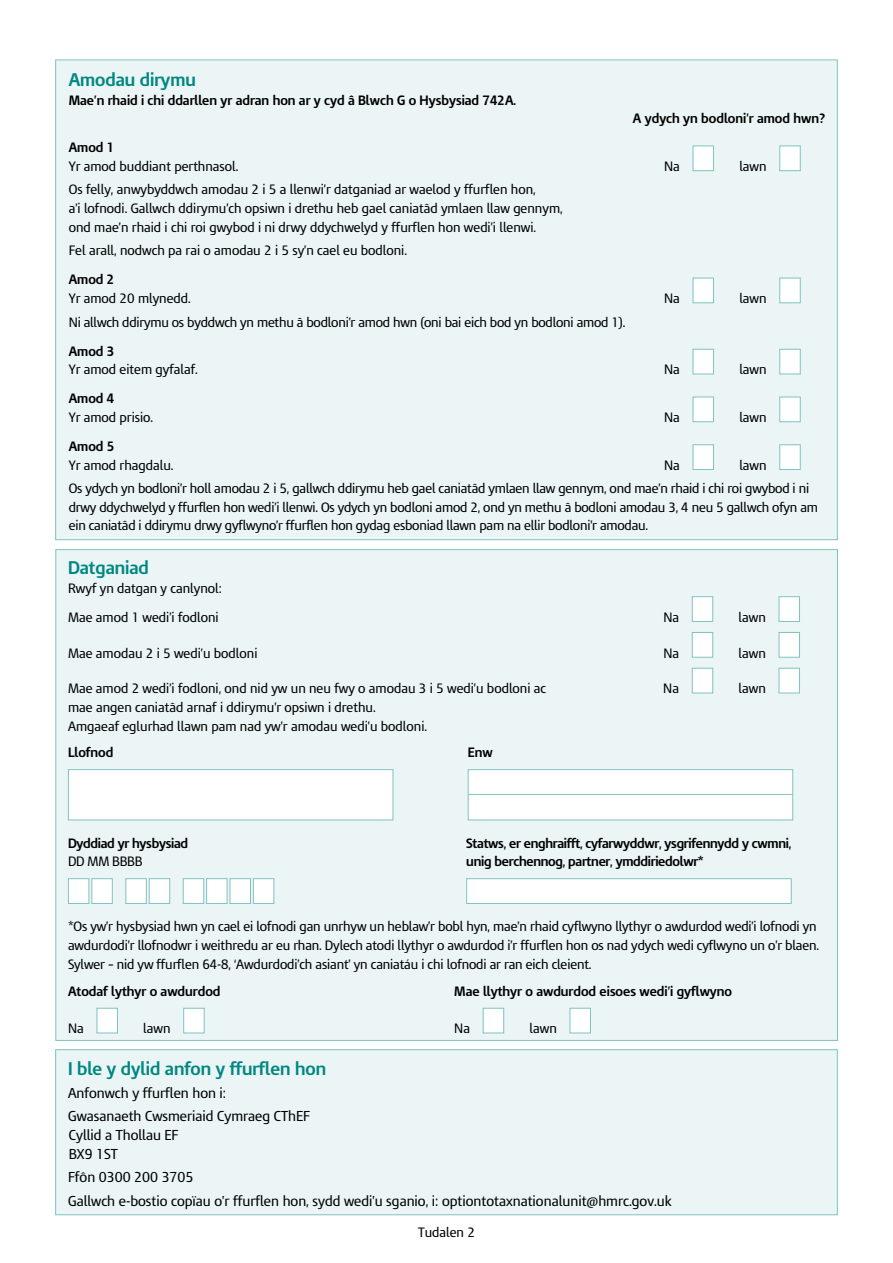
<style>
.page{position:relative;width:893px;height:1263px;background:#fff}
.page>*{position:absolute;margin:0;border:0;box-sizing:border-box;transform-origin:0 0}
.T33_A4_Panel_heading{font:700 17.25px "IR Modena";color:#008782}
.T38_Regular_question{font:13.5px/18.8px "IR Modena";color:#000}
.T38_Regular_question-2{font:12.75px/18.8px "IR Modena";letter-spacing:-.01em;color:#000}
.T36_Bold_question_te{font:12.75px/18.8px "IR Modena";color:#000}
.T11_Bodytext{font:12.75px/18.8px "IR Modena";letter-spacing:-.015em;color:#000}
.T36_Bold_question_te-2{font:700 12.75px "IR Modena";letter-spacing:-.02em;color:#000}
.T34_Panel_specific_t{font:700 12.75px "IR Modena";color:#000}
.T36_Bold_question_te-3{font:700 12.75px "IR Modena";color:#000}
.T41_1_line_character{font:12.75px "IR Modena";color:#000}
.T71_EN_A4_Form_page{font:12.75px "IR Modena";color:#000}
.s1{font-weight:700}
</style>
<div class="page">
<div style="left:56px;top:550px;width:781px;height:490px;background:#ebf5f5"></div>
<div style="left:56px;top:1050px;width:781px;height:165px;background:#ebf5f5"></div>
<div style="left:55px;top:1049px;width:783px;height:166px;border:1px solid #80c3c1"></div>
<div style="left:56px;top:60px;width:781px;height:480px;background:#ebf5f5"></div>
<div style="left:693px;top:146px;width:21px;height:25px;background:#fff;border:1px solid #80c3c1"></div>
<div style="left:779px;top:146px;width:22px;height:25px;background:#fff;border:1px solid #80c3c1"></div>
<div style="left:693px;top:278px;width:21px;height:25px;background:#fff;border:1px solid #80c3c1"></div>
<div style="left:779px;top:278px;width:22px;height:25px;background:#fff;border:1px solid #80c3c1"></div>
<div style="left:693px;top:349px;width:21px;height:25px;background:#fff;border:1px solid #80c3c1"></div>
<div style="left:779px;top:349px;width:22px;height:25px;background:#fff;border:1px solid #80c3c1"></div>
<div style="left:693px;top:397px;width:21px;height:25px;background:#fff;border:1px solid #80c3c1"></div>
<div style="left:779px;top:397px;width:22px;height:25px;background:#fff;border:1px solid #80c3c1"></div>
<div style="left:693px;top:444px;width:21px;height:26px;background:#fff;border:1px solid #80c3c1"></div>
<div style="left:779px;top:444px;width:22px;height:26px;background:#fff;border:1px solid #80c3c1"></div>
<div style="left:68px;top:770px;width:325px;height:50px;background:#fff"></div>
<div style="left:68px;top:769px;width:325px;height:51px;border:1px solid #80c3c1"></div>
<div style="left:468px;top:770px;width:325px;height:50px;background:#fff"></div>
<hr style="left:468px;top:794px;width:325px;height:1px;background:#80c3c1">
<div style="left:468px;top:769px;width:325px;height:51px;border:1px solid #80c3c1"></div>
<div style="left:68px;top:878px;width:21px;height:26px;background:#fff;border:1px solid #80c3c1"></div>
<div style="left:91px;top:878px;width:22px;height:26px;background:#fff;border:1px solid #80c3c1"></div>
<div style="left:125px;top:878px;width:22px;height:26px;background:#fff;border:1px solid #80c3c1"></div>
<div style="left:149px;top:878px;width:21px;height:26px;background:#fff;border:1px solid #80c3c1"></div>
<div style="left:183px;top:878px;width:21px;height:26px;background:#fff;border:1px solid #80c3c1"></div>
<div style="left:206px;top:878px;width:21px;height:26px;background:#fff;border:1px solid #80c3c1"></div>
<div style="left:230px;top:878px;width:21px;height:26px;background:#fff;border:1px solid #80c3c1"></div>
<div style="left:253px;top:878px;width:21px;height:26px;background:#fff;border:1px solid #80c3c1"></div>
<div style="left:467px;top:879px;width:324px;height:24px;background:#fff"></div>
<div style="left:466px;top:878px;width:326px;height:26px;border:1px solid #80c3c1"></div>
<div style="left:97px;top:1008px;width:21px;height:25px;background:#fff;border:1px solid #80c3c1"></div>
<div style="left:183px;top:1008px;width:22px;height:25px;background:#fff;border:1px solid #80c3c1"></div>
<div style="left:483px;top:1008px;width:21px;height:25px;background:#fff;border:1px solid #80c3c1"></div>
<div style="left:570px;top:1008px;width:21px;height:25px;background:#fff;border:1px solid #80c3c1"></div>
<div style="left:692px;top:596px;width:21px;height:26px;background:#fff;border:1px solid #80c3c1"></div>
<div style="left:779px;top:596px;width:21px;height:26px;background:#fff;border:1px solid #80c3c1"></div>
<div style="left:692px;top:632px;width:21px;height:26px;background:#fff;border:1px solid #80c3c1"></div>
<div style="left:779px;top:632px;width:21px;height:26px;background:#fff;border:1px solid #80c3c1"></div>
<div style="left:692px;top:668px;width:21px;height:25px;background:#fff;border:1px solid #80c3c1"></div>
<div style="left:779px;top:668px;width:21px;height:25px;background:#fff;border:1px solid #80c3c1"></div>
<p class="T33_A4_Panel_heading" style="left:69px;top:69px;width:128px">Amodau dirymu</p>
<p class="T34_Panel_specific_t" style="left:69px;top:92px;width:449px">Mae’n rhaid i chi ddarllen yr adran hon ar y cyd â Blwch G o Hysbysiad 742A.</p>
<p class="T36_Bold_question_te" style="left:69px;top:138px;width:171px"><span class="s1">Amod 1<br></span>Yr amod buddiant perthnasol.</p>
<p class="T38_Regular_question-2" style="left:69px;top:181px;width:495px">Os felly, anwybyddwch amodau 2 i 5 a llenwi’r datganiad ar waelod y ffurflen hon,<br>a’i lofnodi. Gallwch ddirymu’ch opsiwn i drethu heb gael caniatâd ymlaen llaw gennym, ond mae’n rhaid i chi roi gwybod i ni drwy ddychwelyd y ffurflen hon wedi’i llenwi.</p>
<p class="T38_Regular_question-2" style="left:69px;top:241px;width:340px">Fel arall, nodwch pa rai o amodau 2 i 5 sy’n cael eu bodloni.</p>
<p class="T36_Bold_question_te" style="left:69px;top:270px;width:124px"><span class="s1">Amod 2<br></span>Yr amod 20 mlynedd.</p>
<p class="T38_Regular_question-2" style="left:69px;top:313px;width:558px">Ni allwch ddirymu os byddwch yn methu â bodloni’r amod hwn (oni bai eich bod yn bodloni amod 1).</p>
<p class="T36_Bold_question_te" style="left:69px;top:342px;width:131px"><span class="s1">Amod 3<br></span>Yr amod eitem gyfalaf.</p>
<p class="T36_Bold_question_te" style="left:69px;top:389px;width:86px"><span class="s1">Amod 4<br></span>Yr amod prisio.</p>
<p class="T34_Panel_specific_t" style="left:633px;top:111px;width:194px">A ydych yn bodloni’r amod hwn?</p>
<p class="T36_Bold_question_te" style="left:664px;top:157px;width:17px">Na</p>
<p class="T36_Bold_question_te" style="left:739px;top:157px;width:29px">lawn</p>
<p class="T36_Bold_question_te" style="left:664px;top:289px;width:17px">Na</p>
<p class="T36_Bold_question_te" style="left:739px;top:289px;width:29px">lawn</p>
<p class="T36_Bold_question_te" style="left:664px;top:360px;width:17px">Na</p>
<p class="T36_Bold_question_te" style="left:739px;top:360px;width:29px">lawn</p>
<p class="T36_Bold_question_te" style="left:664px;top:408px;width:17px">Na</p>
<p class="T36_Bold_question_te" style="left:739px;top:408px;width:29px">lawn</p>
<p class="T36_Bold_question_te" style="left:69px;top:437px;width:106px"><span class="s1">Amod 5<br></span>Yr amod rhagdalu.</p>
<p class="T36_Bold_question_te" style="left:664px;top:456px;width:17px">Na</p>
<p class="T36_Bold_question_te" style="left:739px;top:456px;width:29px">lawn</p>
<p class="T11_Bodytext" style="left:69px;top:479px;width:751px">Os ydych yn bodloni’r holl amodau 2 i 5, gallwch ddirymu heb gael caniatâd ymlaen llaw gennym, ond mae’n rhaid i chi roi gwybod i ni drwy ddychwelyd y ffurflen hon wedi’i llenwi. Os ydych yn bodloni amod 2, ond yn methu â bodloni amodau 3, 4 neu 5 gallwch ofyn am ein caniatâd i ddirymu drwy gyflwyno’r ffurflen hon gydag esboniad llawn pam na ellir bodloni’r amodau.</p>
<p class="T33_A4_Panel_heading" style="left:68px;top:557px;width:82px">Datganiad</p>
<p class="T38_Regular_question-2" style="left:68px;top:579px;width:155px">Rwyf yn datgan y canlynol:</p>
<p class="T36_Bold_question_te" style="left:68px;top:608px;width:152px">Mae amod 1 wedi’i fodloni</p>
<p class="T36_Bold_question_te" style="left:663px;top:608px;width:17px">Na</p>
<p class="T36_Bold_question_te" style="left:739px;top:608px;width:29px">lawn</p>
<p class="T36_Bold_question_te" style="left:68px;top:644px;width:191px">Mae amodau 2 i 5 wedi’u bodloni</p>
<p class="T36_Bold_question_te" style="left:663px;top:644px;width:17px">Na</p>
<p class="T36_Bold_question_te" style="left:739px;top:644px;width:29px">lawn</p>
<p class="T36_Bold_question_te" style="left:68px;top:679px;width:480px">Mae amod 2 wedi’i fodloni, ond nid yw un neu fwy o amodau 3 i 5 wedi’u bodloni ac</p>
<p class="T36_Bold_question_te" style="left:663px;top:679px;width:17px">Na</p>
<p class="T36_Bold_question_te" style="left:739px;top:679px;width:29px">lawn</p>
<p class="T36_Bold_question_te" style="left:68px;top:698px;width:361px">mae angen caniatâd arnaf i ddirymu’r opsiwn i drethu.<br>Amgaeaf eglurhad llawn pam nad yw’r amodau wedi’u bodloni.</p>
<p class="T36_Bold_question_te-3" style="left:68px;top:745px;width:47px">Llofnod</p>
<p class="T36_Bold_question_te-2" style="left:468px;top:745px;width:26px">Enw</p>
<p class="T36_Bold_question_te-2" style="left:68px;top:835px;width:122px">Dyddiad yr hysbysiad</p>
<p class="T36_Bold_question_te-2" style="left:466px;top:835px;width:326px">Statws, er enghraifft, cyfarwyddwr, ysgrifennydd y cwmni,</p>
<p class="T36_Bold_question_te" style="left:68px;top:852px;width:76px">DD MM BBBB</p>
<p class="T36_Bold_question_te-2" style="left:466px;top:854px;width:239px">unig berchennog, partner, ymddiriedolwr*</p>
<p class="T38_Regular_question-2" style="left:68px;top:917px;width:753px">*Os yw’r hysbysiad hwn yn cael ei lofnodi gan unrhyw un heblaw’r bobl hyn, mae’n rhaid cyflwyno llythyr o awdurdod wedi’i lofnodi yn awdurdodi’r llofnodwr i weithredu ar eu rhan. Dylech atodi llythyr o awdurdod i’r ffurflen hon os nad ydych wedi cyflwyno un o’r blaen.<br>Sylwer – nid yw ffurflen 64-8, ‘Awdurdodi’ch asiant’ yn caniatáu i chi lofnodi ar ran eich cleient.</p>
<p class="T36_Bold_question_te-3" style="left:68px;top:983px;width:154px">Atodaf lythyr o awdurdod</p>
<p class="T36_Bold_question_te-3" style="left:454px;top:983px;width:279px">Mae llythyr o awdurdod eisoes wedi’i gyflwyno</p>
<p class="T41_1_line_character" style="left:68px;top:1021px;width:17px">Na</p>
<p class="T41_1_line_character" style="left:143px;top:1021px;width:29px">lawn</p>
<p class="T41_1_line_character" style="left:454px;top:1021px;width:17px">Na</p>
<p class="T41_1_line_character" style="left:530px;top:1021px;width:29px">lawn</p>
<p class="T33_A4_Panel_heading" style="left:68px;top:1058px;width:260px">I ble y dylid anfon y ffurflen hon</p>
<p class="T38_Regular_question" style="left:68px;top:1084px;width:160px">Anfonwch y ffurflen hon i:</p>
<p class="T38_Regular_question" style="left:68px;top:1107px;width:243px">Gwasanaeth Cwsmeriaid Cymraeg CThEF<br>Cyllid a Thollau EF<br>BX9 1ST</p>
<p class="T38_Regular_question" style="left:68px;top:1168px;width:127px">Ffôn 0300 200 3705</p>
<p class="T38_Regular_question" style="left:68px;top:1191px;width:605px">Gallwch e-bostio copïau o’r ffurflen hon, sydd wedi’u sganio, i: optiontotaxnationalunit@hmrc.gov.uk</p>
<p class="T71_EN_A4_Form_page" style="left:418px;top:1225px;width:58px">Tudalen 2</p>
</div>
